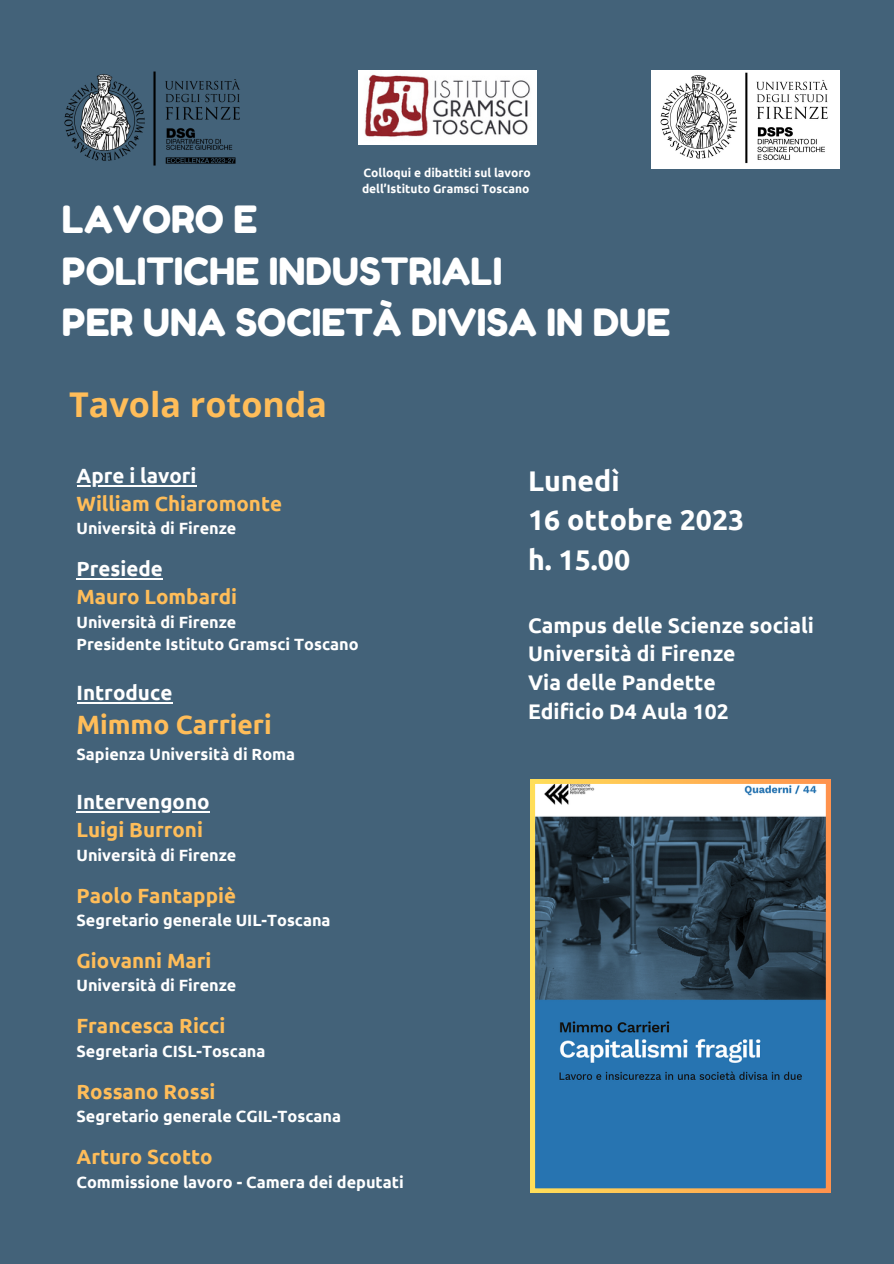
<style>
.page{position:relative;width:894px;height:1264px;background:#fff}
.page>*{position:absolute;margin:0;border:0;box-sizing:border-box;transform-origin:0 0}
.t1{font:37.5px "Fredoka One";color:#fff}
.t2{font:700 34.05px "Open Sans";color:#ffbd59}
.t3{font:700 28.5px "Ubuntu";color:#fff}
.t4{font:700 26.4px "Ubuntu";color:#ffbd59}
.t5{font:700 21.15px "Ubuntu";color:#fff}
.t6{font:700 20.55px "Ubuntu";color:#ffbd59}
.t7{font:700 20.55px "Ubuntu";color:#fff}
.t8{font:700 16.2px "Ubuntu";color:#fff}
.t9{font:700 12px "Ubuntu";color:#fff}
</style>
<div class="page">
<div style="left:0;top:0;width:893px;height:1263px;background:#436279"></div>
<svg style="left:530px;top:779px;width:300px;height:413px"></svg>
<img style="left:358px;top:70px;width:178px;height:74px">
<img style="left:64px;top:71px;width:176px;height:95px">
<img style="left:651px;top:70px;width:188px;height:98px">
<hr style="left:76px;top:485px;width:120px;height:1px;background:#fff">
<hr style="left:76px;top:578px;width:87px;height:2px;background:#fff">
<hr style="left:76px;top:701px;width:96px;height:2px;background:#fff">
<hr style="left:76px;top:811px;width:133px;height:1px;background:#fff">
<p class="t9" style="left:363px;top:165px;width:169px">Colloqui e dibattiti sul lavoro</p>
<p class="t9" style="left:362px;top:181px;width:169px">dell’Istituto Gramsci Toscano</p>
<p class="t1" style="left:62px;top:196px;width:197px">LAVORO E</p>
<p class="t1" style="left:62px;top:248px;width:442px">POLITICHE INDUSTRIALI</p>
<p class="t1" style="left:62px;top:300px;width:609px">PER UNA SOCIETÀ DIVISA IN DUE</p>
<p class="t2" style="left:69px;top:381px;width:259px">Tavola rotonda</p>
<p class="t7" style="left:76px;top:464px;width:121px">Apre i lavori</p>
<p class="t6" style="left:76px;top:492px;width:207px">William Chiaromonte</p>
<p class="t8" style="left:76px;top:519px;width:161px">Università di Firenze</p>
<p class="t7" style="left:76px;top:557px;width:88px">Presiede</p>
<p class="t6" style="left:76px;top:585px;width:162px">Mauro Lombardi</p>
<p class="t8" style="left:76px;top:612px;width:161px">Università di Firenze</p>
<p class="t8" style="left:76px;top:635px;width:283px">Presidente Istituto Gramsci Toscano</p>
<p class="t7" style="left:76px;top:680px;width:97px">Introduce</p>
<p class="t4" style="left:76px;top:709px;width:197px">Mimmo Carrieri</p>
<p class="t8" style="left:76px;top:744px;width:220px">Sapienza Università di Roma</p>
<p class="t7" style="left:76px;top:790px;width:134px">Intervengono</p>
<p class="t6" style="left:76px;top:818px;width:128px">Luigi Burroni</p>
<p class="t8" style="left:76px;top:845px;width:161px">Università di Firenze</p>
<p class="t6" style="left:76px;top:883px;width:161px">Paolo Fantappiè</p>
<p class="t8" style="left:76px;top:910px;width:255px">Segretario generale UIL-Toscana</p>
<p class="t6" style="left:76px;top:948px;width:136px">Giovanni Mari</p>
<p class="t8" style="left:76px;top:976px;width:161px">Università di Firenze</p>
<p class="t6" style="left:76px;top:1014px;width:150px">Francesca Ricci</p>
<p class="t8" style="left:76px;top:1041px;width:190px">Segretaria CISL-Toscana</p>
<p class="t6" style="left:76px;top:1079px;width:140px">Rossano Rossi</p>
<p class="t8" style="left:76px;top:1107px;width:266px">Segretario generale CGIL-Toscana</p>
<p class="t6" style="left:76px;top:1145px;width:138px">Arturo Scotto</p>
<p class="t8" style="left:76px;top:1172px;width:329px">Commissione lavoro - Camera dei deputati</p>
<p class="t3" style="left:528px;top:464px;width:93px">Lunedì</p>
<p class="t3" style="left:528px;top:504px;width:218px">16 ottobre 2023</p>
<p class="t3" style="left:528px;top:543px;width:104px">h. 15.00</p>
<p class="t5" style="left:528px;top:613px;width:287px">Campus delle Scienze sociali</p>
<p class="t5" style="left:528px;top:641px;width:209px">Università di Firenze</p>
<p class="t5" style="left:528px;top:670px;width:189px">Via delle Pandette</p>
<p class="t5" style="left:528px;top:699px;width:202px">Edificio D4 Aula 102</p>
</div>
